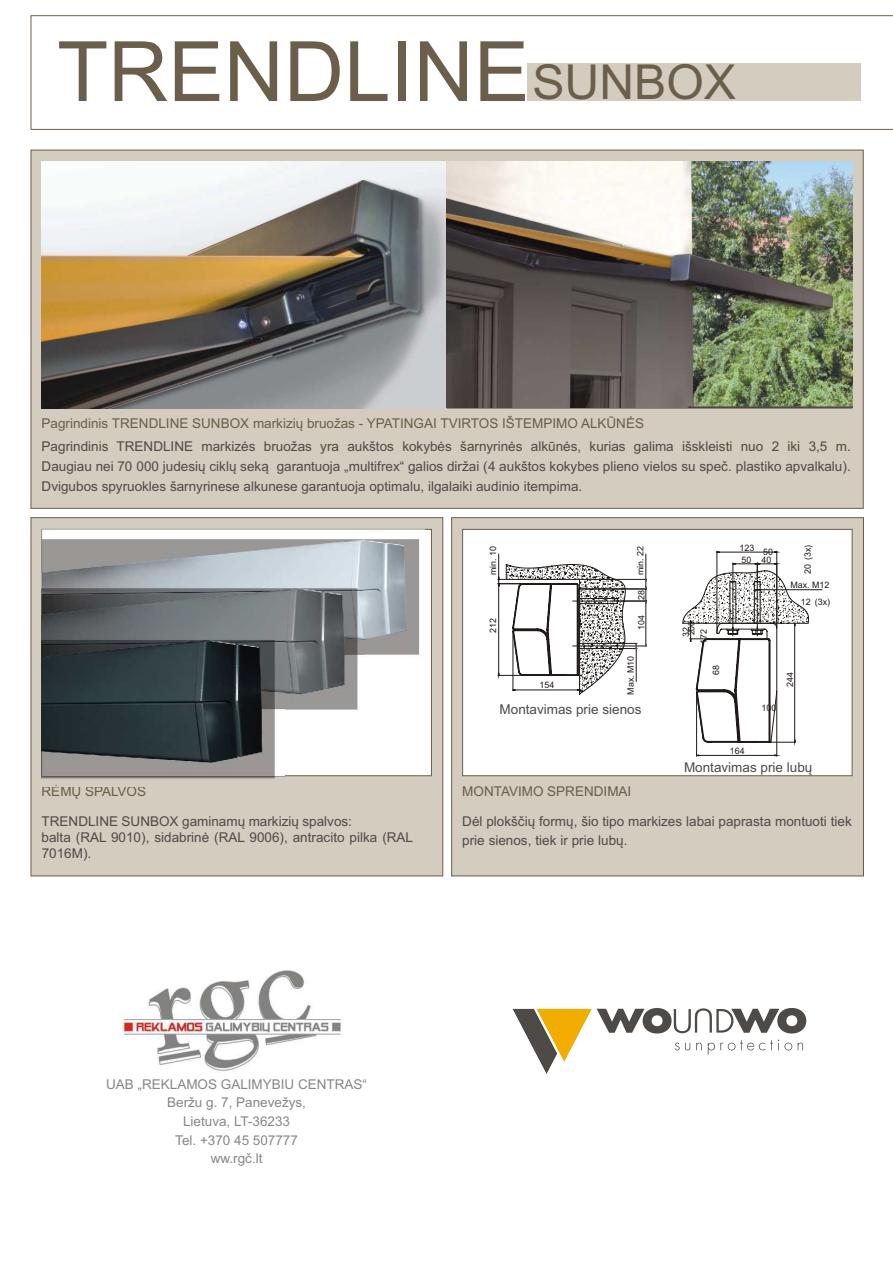
<style>
.page{position:relative;width:893px;height:1262px;background:#fff}
.page>*{position:absolute;margin:0;border:0;box-sizing:border-box;transform-origin:0 0}
.t1{font:83.25px "Arial";color:#6b5e4a}
.t2{font:13.5px/19.6px "Arial";color:#4d4a47}
.t3{font:13.5px "Arial";color:#6b5e4a}
.t4{font:13.5px/18.6px "Arial";color:#878787;text-align:center}
.t5{font:8.85px/11.7px "Arial";color:#1f1a17}
.s1{font-size:48.15px}
</style>
<div class="page">
<div style="left:31px;top:150px;width:832px;height:359px;background:#d4ccbf;border:1px solid #6b5e4a"></div>
<div style="left:451px;top:517px;width:412px;height:359px;background:#d4ccbf;border:1px solid #6b5e4a"></div>
<div style="left:462px;top:529px;width:390px;height:247px;background:#fff;border:1px solid #6b5e4a"></div>
<hr style="left:696px;top:755px;width:80px;height:1px;background:#1f1a17">
<hr style="left:696px;top:693px;width:1px;height:63px;background:#1f1a17">
<hr style="left:776px;top:692px;width:1px;height:64px;background:#1f1a17">
<hr style="left:717px;top:552px;width:59px;height:1px;background:#1f1a17">
<hr style="left:776px;top:551px;width:1px;height:76px;background:#1f1a17">
<hr style="left:716px;top:551px;width:1px;height:81px;background:#1f1a17">
<hr style="left:754px;top:589px;width:68px;height:1px;background:#1f1a17">
<svg style="left:682px;top:563px;width:127px;height:183px"></svg>
<svg style="left:498px;top:554px;width:148px;height:140px"></svg>
<div style="left:31px;top:517px;width:412px;height:359px;background:#d4ccbf;border:1px solid #6b5e4a"></div>
<div style="left:42px;top:529px;width:389px;height:247px;background:#fff;border:1px solid #6b5e4a"></div>
<img style="left:42px;top:162px;width:810px;height:246px">
<img style="left:42px;top:528px;width:382px;height:127px">
<img style="left:42px;top:572px;width:322px;height:138px">
<img style="left:42px;top:621px;width:243px;height:165px">
<img style="left:122px;top:970px;width:219px;height:101px">
<svg style="left:30px;top:15px;width:863px;height:115px"></svg>
<div style="left:527px;top:63px;width:333px;height:38px;background:#d4ccbf"></div>
<svg style="left:512px;top:1008px;width:294px;height:66px"></svg>
<h1 class="t1" style="left:57px;top:40px;width:680px">TRENDLINE<span class="s1">SUNBOX</span></h1>
<p class="t3" style="left:42px;top:418px;width:604px">Pagrindinis TRENDLINE SUNBOX markiziø bruoþas - YPATINGAI TVIRTOS IÐTEMPIMO ALKÛNËS</p>
<p class="t2" style="left:42px;top:438px;width:810px;text-align:justify">Pagrindinis TRENDLINE markizës bruoþas yra aukðtos kokybës ðarnyrinës alkûnës, kurias galima iðskleisti nuo 2 iki 3,5 m.<br>Daugiau nei 70 000 judesiø ciklø sekà garantuoja „multifrex“ galios dirþai (4 aukštos kokybes plieno vielos su spec. plastiko apvalkalu).<br>Dvigubos spyruokles šarnyrinese alkunese garantuoja optimalu, ilgalaiki audinio itempima.</p>
<p class="t5" style="left:488px;top:575px;width:31px;rotate:-90deg">min. 10</p>
<p class="t5" style="left:488px;top:633px;width:16px;rotate:-90deg">212</p>
<p class="t5" style="left:539px;top:679px;width:16px">154</p>
<p class="t5" style="left:635px;top:575px;width:31px;rotate:-90deg">min. 22</p>
<p class="t5" style="left:636px;top:600px;width:11px;rotate:-90deg">28</p>
<p class="t5" style="left:636px;top:629px;width:16px;rotate:-90deg">104</p>
<p class="t5" style="left:625px;top:695px;width:40px;rotate:-90deg">Max. M10</p>
<p class="t5" style="left:739px;top:542px;width:33px">123<br>50 40</p>
<p class="t5" style="left:763px;top:547px;width:11px">50</p>
<p class="t5" style="left:686px;top:635px;width:16px;rotate:-90deg">200</p>
<p class="t5" style="left:681px;top:636px;width:11px;rotate:-90deg">32</p>
<p class="t5" style="left:698px;top:644px;width:16px;rotate:-90deg">172</p>
<p class="t5" style="left:711px;top:674px;width:11px;rotate:-90deg">68</p>
<p class="t2" style="left:499px;top:700px;width:143px">Montavimas prie sienos</p>
<p class="t5" style="left:761px;top:702px;width:17px">100</p>
<p class="t5" style="left:802px;top:574px;width:31px;rotate:-90deg">20 (3x)</p>
<p class="t5" style="left:790px;top:580px;width:40px">Max. M12</p>
<p class="t5" style="left:800px;top:596px;width:31px">12 (3x)</p>
<p class="t5" style="left:785px;top:687px;width:16px;rotate:-90deg">244</p>
<p class="t5" style="left:730px;top:746px;width:16px">164</p>
<p class="t3" style="left:42px;top:786px;width:106px">RËMØ SPALVOS</p>
<p class="t2" style="left:42px;top:814px;width:373px;line-height:16.2px">TRENDLINE SUNBOX gaminamø markiziø spalvos:<br>balta (RAL 9010), sidabrinë (RAL 9006), antracito pilka (RAL<br>7016M).</p>
<p class="t2" style="left:684px;top:759px;width:130px">Montavimas prie lubø</p>
<p class="t3" style="left:462px;top:786px;width:171px">MONTAVIMO SPRENDIMAI</p>
<p class="t2" style="left:462px;top:812px;width:391px">Dël plokðèiø formø, ðio tipo markizes labai paprasta montuoti tiek prie sienos, tiek ir prie lubø.</p>
<p class="t4" style="left:106px;top:1076px;width:262px">UAB „REKLAMOS GALIMYBIU CENTRAS“<br>Beržu g. 7, Panevežys,<br>Lietuva, LT-36233<br>Tel. +370 45 507777<br>ww.rgc.lt</p>
</div>
